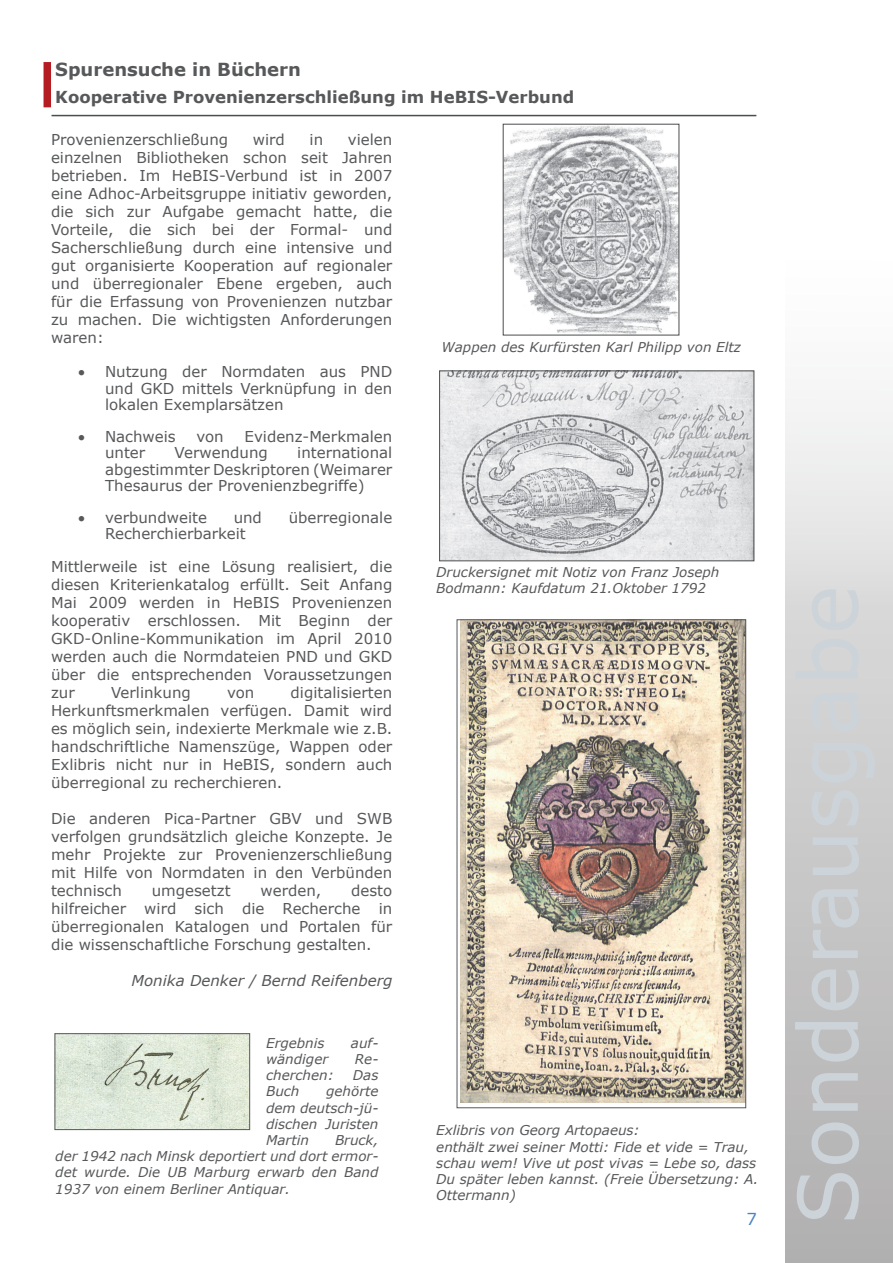
<style>
.page{position:relative;width:893px;height:1263px;background:#fff}
.page>*{position:absolute;margin:0;border:0;box-sizing:border-box;transform-origin:0 0}
.t1{font:700 18px "Verdana";color:#57585a}
.t2{font:700 16.5px "Verdana";color:#57585a}
.t3{font:16.5px "Verdana";color:#4a81c2}
.t4{font:15px/18px "Verdana";color:#57585a;text-align:justify}
.t5{font:italic 15px "Verdana";color:#57585a}
.t6{font:italic 13.5px/16.2px "Verdana";color:#57585a;text-align:justify}
</style>
<div class="page">
<div style="left:786px;top:0;width:106px;height:1263px;background:linear-gradient(to bottom,#fff,#aeadad)"></div>
<div style="left:44px;top:62px;width:7px;height:45px;background:#b41d21"></div>
<hr style="left:52px;top:115px;width:704px;height:1px;background:#4b4c4d">
<img style="left:461px;top:621px;width:283px;height:481px">
<div style="left:457px;top:619px;width:289px;height:489px;border:1px solid #57585a"></div>
<img style="left:57px;top:1035px;width:191px;height:93px">
<div style="left:55px;top:1033px;width:195px;height:97px;border:1px solid #57585a"></div>
<img style="left:505px;top:126px;width:172px;height:207px">
<div style="left:503px;top:124px;width:176px;height:211px;border:1px solid #4b4c4d"></div>
<img style="left:441px;top:372px;width:311px;height:187px">
<div style="left:439px;top:370px;width:315px;height:191px;border:1px solid #4b4c4d"></div>
<p class="t1" style="left:55px;top:58px;width:247px">Spurensuche in Büchern</p>
<p class="t2" style="left:55px;top:86px;width:520px">Kooperative Provenienzerschließung im HeBIS-Verbund</p>
<p class="t4" style="left:51px;top:130px;width:179px">Provenienzerschließung</p>
<p class="t4" style="left:253px;top:130px;width:34px">wird</p>
<p class="t4" style="left:310px;top:130px;width:15px">in</p>
<p class="t4" style="left:51px;top:130px;width:343px;text-indent:297px">vielen einzelnen Bibliotheken schon seit Jahren betrieben. Im HeBIS-Verbund ist in 2007 eine Adhoc-Arbeitsgruppe initiativ geworden, die sich zur Aufgabe gemacht hatte, die Vorteile, die sich bei der Formal- und Sacherschließung durch eine intensive und gut organisierte Kooperation auf regionaler und überregionaler Ebene ergeben, auch für die Erfassung von Provenienzen nutzbar zu machen. Die wichtigsten Anforderungen waren:</p>
<p class="t4" style="left:105px;top:363px;width:289px;line-height:16.5px;text-indent:-27px">• Nutzung der Normdaten aus PND und GKD mittels Verknüpfung in den lokalen Exemplarsätzen</p>
<p class="t4" style="left:78px;top:427px;width:99px">• Nachweis</p>
<p class="t4" style="left:196px;top:427px;width:29px">von</p>
<p class="t4" style="left:245px;top:427px;width:149px">Evidenz-Merkmalen</p>
<p class="t4" style="left:105px;top:443px;width:42px">unter</p>
<p class="t4" style="left:175px;top:443px;width:95px">Verwendung</p>
<p class="t4" style="left:105px;top:444px;width:289px;line-height:16.5px;text-indent:192px">international abgestimmter Deskriptoren (Weimarer Thesaurus der Provenienzbegriffe)</p>
<p class="t4" style="left:78px;top:508px;width:130px">• verbundweite</p>
<p class="t4" style="left:234px;top:508px;width:30px">und</p>
<p class="t4" style="left:289px;top:508px;width:105px">überregionale</p>
<p class="t4" style="left:105px;top:524px;width:142px">Recherchierbarkeit</p>
<p class="t4" style="left:51px;top:557px;width:343px">Mittlerweile ist eine Lösung realisiert, die diesen Kriterienkatalog erfüllt. Seit Anfang Mai 2009 werden in HeBIS Provenienzen kooperativ erschlossen. Mit Beginn der GKD-Online-Kommunikation im April 2010 werden auch die Normdateien PND und GKD über die entsprechenden Voraussetzungen zur</p>
<p class="t4" style="left:51px;top:683px;width:343px;text-indent:240px">digitalisierten Herkunftsmerkmalen verfügen. Damit wird es möglich sein, indexierte Merkmale wie z.B. handschriftliche Namenszüge, Wappen oder Exlibris nicht nur in HeBIS, sondern auch überregional zu recherchieren.</p>
<p class="t4" style="left:51px;top:809px;width:343px">Die anderen Pica-Partner GBV und SWB verfolgen grundsätzlich gleiche Konzepte. Je mehr Projekte zur Provenienzerschließung mit Hilfe von Normdaten in den Verbünden technisch</p>
<p class="t4" style="left:111px;top:683px;width:81px">Verlinkung</p>
<p class="t4" style="left:227px;top:683px;width:29px">von</p>
<p class="t4" style="left:51px;top:881px;width:343px;text-indent:300px">desto hilfreicher wird sich die Recherche in überregionalen Katalogen und Portalen für die wissenschaftliche Forschung gestalten.</p>
<p class="t5" style="left:132px;top:971px;width:262px">Monika Denker / Bernd Reifenberg</p>
<p class="t4" style="left:152px;top:881px;width:80px">umgesetzt</p>
<p class="t4" style="left:260px;top:881px;width:62px">werden,</p>
<p class="t6" style="left:266px;top:1034px;width:60px">Ergebnis</p>
<p class="t6" style="left:351px;top:1034px;width:29px">auf-</p>
<p class="t6" style="left:266px;top:1050px;width:64px">wändiger</p>
<p class="t6" style="left:355px;top:1050px;width:25px">Re-</p>
<p class="t6" style="left:266px;top:1067px;width:69px">cherchen:</p>
<p class="t6" style="left:353px;top:1067px;width:27px">Das</p>
<p class="t6" style="left:266px;top:1083px;width:35px">Buch</p>
<p class="t6" style="left:266px;top:1083px;width:114px;text-indent:60px">gehörte dem deutsch-jü&shy;dischen Juristen Martin</p>
<p class="t6" style="left:55px;top:1131px;width:325px;text-indent:280px">Bruck, der 1942 nach Minsk deportiert und dort ermor&shy;det wurde. Die UB Marburg erwarb den Band 1937 von einem Berliner Antiquar.</p>
<p class="t6" style="left:441px;top:339px;width:301px">Wappen des Kurfürsten Karl Philipp von Eltz</p>
<p class="t6" style="left:436px;top:563px;width:285px">Druckersignet mit Notiz von Franz Joseph<br>Bodmann: Kaufdatum 21.Oktober 1792</p>
<p class="t6" style="left:436px;top:1122px;width:324px;text-align:left">Exlibris von Georg Artopaeus:<br>enthält zwei seiner Motti: Fide et vide = Trau, schau wem! Vive ut post vivas = Lebe so, dass Du später leben kannst. (Freie Übersetzung: A.<br>Ottermann)</p>
<p class="t3" style="left:746px;top:1208px;width:12px">7</p>
</div>
